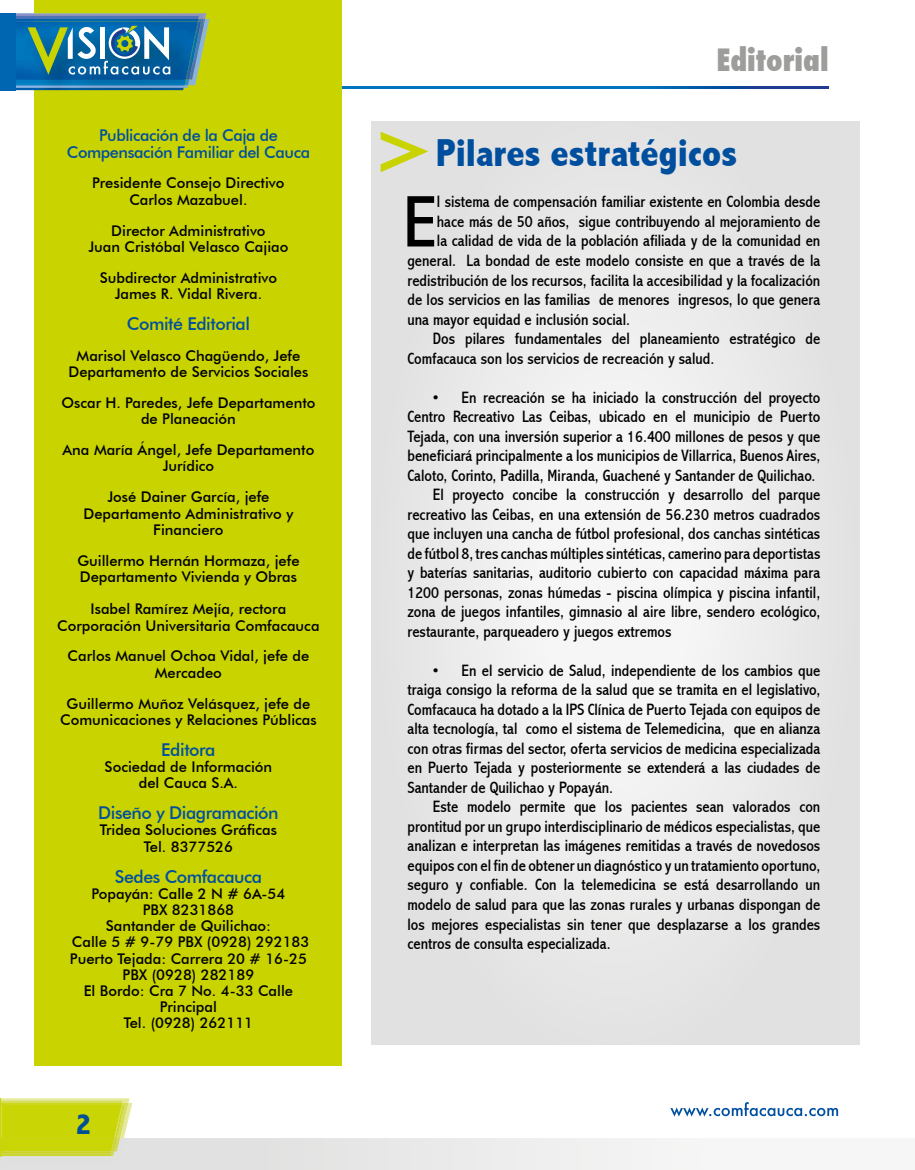
<style>
.page{position:relative;width:915px;height:1170px;background:#fff}
.page>*{position:absolute;margin:0;border:0;box-sizing:border-box;transform-origin:0 0}
.t1{font:condensed 73.8px "Abadi";color:#000}
.t2{font:800 condensed 39px "Abadi";color:#004f9f}
.t3{font:800 condensed 30px "Futura";color:#9d9d9c}
.t4{font:800 condensed 30px "Abadi";color:#005095}
.t5{font:500 17.7px "Futura BT";letter-spacing:-.025em;color:#004f9f}
.t6{font:condensed 16.5px/19.5px "Abadi";color:#000;text-align:justify}
.t7{font:500 16.2px/16.2px "Futura BT";letter-spacing:-.025em;color:#004f9f;text-align:center}
.t8{font:500 14.7px/16.2px "Futura BT";color:#000;text-align:center}
</style>
<div class="page">
<svg style="left:342px;top:87px;width:486px;height:1px"></svg>
<svg style="left:0;top:1098px;width:839px;height:71px"></svg>
<div style="left:371px;top:121px;width:487px;height:923px;background:linear-gradient(to right,#e9e9e9,#e9e9e9)"></div>
<div style="left:35px;top:0;width:307px;height:1064px;background:#c8d300"></div>
<svg style="left:380px;top:132px;width:48px;height:40px;background:#d9dc9b"></svg>
<img style="left:15px;top:88px;width:169px;height:2px">
<svg style="left:15px;top:13px;width:194px;height:75px;background:#3e84a3"></svg>
<div style="left:0;top:13px;width:15px;height:77px;background:#0066b1"></div>
<hr style="left:0;top:1098px;width:1px;height:57px;background:#cad506">
<p class="t7" style="left:67px;top:127px;width:245px">Publicación de la Caja de<br>Compensación Familiar del Cauca</p>
<p class="t8" style="left:92px;top:175px;width:194px">Presidente Consejo Directivo<br>Carlos Mazabuel.</p>
<p class="t8" style="left:88px;top:222px;width:201px">Director Administrativo<br>Juan Cristóbal Velasco Cajiao</p>
<p class="t8" style="left:100px;top:269px;width:179px">Subdirector Administrativo<br>James R. Vidal Rivera.</p>
<p class="t5" style="left:127px;top:313px;width:125px">Comité Editorial</p>
<p class="t8" style="left:68px;top:347px;width:241px">Marisol Velasco Chagüendo, Jefe<br>Departamento de Servicios Sociales</p>
<p class="t8" style="left:61px;top:394px;width:255px">Oscar H. Paredes, Jefe Departamento de Planeación</p>
<p class="t8" style="left:62px;top:441px;width:253px">Ana María Ángel, Jefe Departamento<br>Jurídico</p>
<p class="t8" style="left:83px;top:489px;width:211px">José Dainer García, jefe<br>Departamento Administrativo y<br>Financiero</p>
<p class="t8" style="left:77px;top:552px;width:223px;text-align:left">Guillermo Hernán Hormaza, jefe<br>Departamento Vivienda y Obras</p>
<p class="t8" style="left:57px;top:601px;width:264px">Isabel Ramírez Mejía, rectora<br>Corporación Universitaria Comfacauca</p>
<p class="t8" style="left:68px;top:648px;width:243px">Carlos Manuel Ochoa Vidal, jefe de<br>Mercadeo</p>
<p class="t8" style="left:60px;top:695px;width:258px">Guillermo Muñoz Velásquez, jefe de<br>Comunicaciones y Relaciones Públicas</p>
<p class="t5" style="left:161px;top:738px;width:56px">Editora</p>
<p class="t8" style="left:104px;top:758px;width:169px">Sociedad de Información del Cauca S.A.</p>
<p class="t5" style="left:98px;top:802px;width:182px">Diseño y Diagramación</p>
<p class="t8" style="left:100px;top:821px;width:179px">Tridea Soluciones Gráficas<br>Tel. 8377526</p>
<p class="t5" style="left:115px;top:865px;width:149px">Sedes Comfacauca</p>
<p class="t8" style="left:70px;top:885px;width:241px">Popayán: Calle 2 N # 6A-54<br>PBX 8231868<br>Santander de Quilichao:<br>Calle 5 # 9-79 PBX (0928) 292183<br>Puerto Tejada: Carrera 20 # 16-25<br>PBX (0928) 282189<br>El Bordo: Cra 7 No. 4-33 Calle<br>Principal<br>Tel. (0928) 262111</p>
<h3 class="t4" style="left:76px;top:1106px;width:17px">2</h3>
<h3 class="t3" style="left:716px;top:40px;width:114px">Editorial</h3>
<h2 class="t2" style="left:436px;top:130px;width:302px">Pilares estratégicos</h2>
<h1 class="t1" style="left:403px;top:179px;width:35px">E</h1>
<p class="t6" style="left:437px;top:192px;width:385px">l sistema de compensación familiar existente en Colombia desde</p>
<p class="t6" style="left:437px;top:212px;width:385px">hace más de 50 años, sigue contribuyendo al mejoramiento de</p>
<p class="t6" style="left:437px;top:231px;width:385px">la calidad de vida de la población afiliada y de la comunidad en</p>
<p class="t6" style="left:407px;top:251px;width:414px">general. La bondad de este modelo consiste en que a través de la</p>
<p class="t6" style="left:407px;top:270px;width:414px">redistribución de los recursos, facilita la accesibilidad y la focalización</p>
<p class="t6" style="left:407px;top:290px;width:414px">de los servicios en las familias de menores ingresos, lo que genera</p>
<p class="t6" style="left:407px;top:309px;width:224px">una mayor equidad e inclusión social.</p>
<p class="t6" style="left:433px;top:329px;width:389px">Dos pilares fundamentales del planeamiento estratégico de</p>
<p class="t6" style="left:407px;top:348px;width:308px">Comfacauca son los servicios de recreación y salud.</p>
<p class="t6" style="left:433px;top:387px;width:389px">• En recreación se ha iniciado la construcción del proyecto</p>
<p class="t6" style="left:407px;top:407px;width:414px">Centro Recreativo Las Ceibas, ubicado en el municipio de Puerto</p>
<p class="t6" style="left:407px;top:426px;width:414px">Tejada, con una inversión superior a 16.400 millones de pesos y que</p>
<p class="t6" style="left:407px;top:446px;width:414px">beneficiará principalmente a los municipios de Villarrica, Buenos Aires,</p>
<p class="t6" style="left:407px;top:465px;width:409px">Caloto, Corinto, Padilla, Miranda, Guachené y Santander de Quilichao.</p>
<p class="t6" style="left:433px;top:485px;width:389px">El proyecto concibe la construcción y desarrollo del parque</p>
<p class="t6" style="left:407px;top:504px;width:414px">recreativo las Ceibas, en una extensión de 56.230 metros cuadrados</p>
<p class="t6" style="left:407px;top:524px;width:414px">que incluyen una cancha de fútbol profesional, dos canchas sintéticas</p>
<p class="t6" style="left:407px;top:543px;width:414px">de fútbol 8, tres canchas múltiples sintéticas, camerino para deportistas</p>
<p class="t6" style="left:407px;top:563px;width:414px">y baterías sanitarias, auditorio cubierto con capacidad máxima para</p>
<p class="t6" style="left:407px;top:582px;width:414px">1200 personas, zonas húmedas - piscina olímpica y piscina infantil,</p>
<p class="t6" style="left:407px;top:602px;width:414px">zona de juegos infantiles, gimnasio al aire libre, sendero ecológico,</p>
<p class="t6" style="left:407px;top:621px;width:265px">restaurante, parqueadero y juegos extremos</p>
<p class="t6" style="left:407px;top:660px;width:414px;text-indent:26px">• En el servicio de Salud, independiente de los cambios que traiga consigo la reforma de la salud que se tramita en el legislativo, Comfacauca ha dotado a la IPS Clínica de Puerto Tejada con equipos de alta tecnología, tal como el sistema de Telemedicina, que en alianza con otras firmas del sector, oferta servicios de medicina especializada en Puerto Tejada y posteriormente se extenderá a las ciudades de Santander de Quilichao y Popayán.</p>
<p class="t6" style="left:407px;top:797px;width:414px;text-indent:26px">Este modelo permite que los pacientes sean valorados con prontitud por un grupo interdisciplinario de médicos especialistas, que analizan e interpretan las imágenes remitidas a través de novedosos equipos con el fin de obtener un diagnóstico y un tratamiento oportuno, seguro y confiable. Con la telemedicina se está desarrollando un modelo de salud para que las zonas rurales y urbanas dispongan de los mejores especialistas sin tener que desplazarse a los grandes centros de consulta especializada.</p>
</div>
